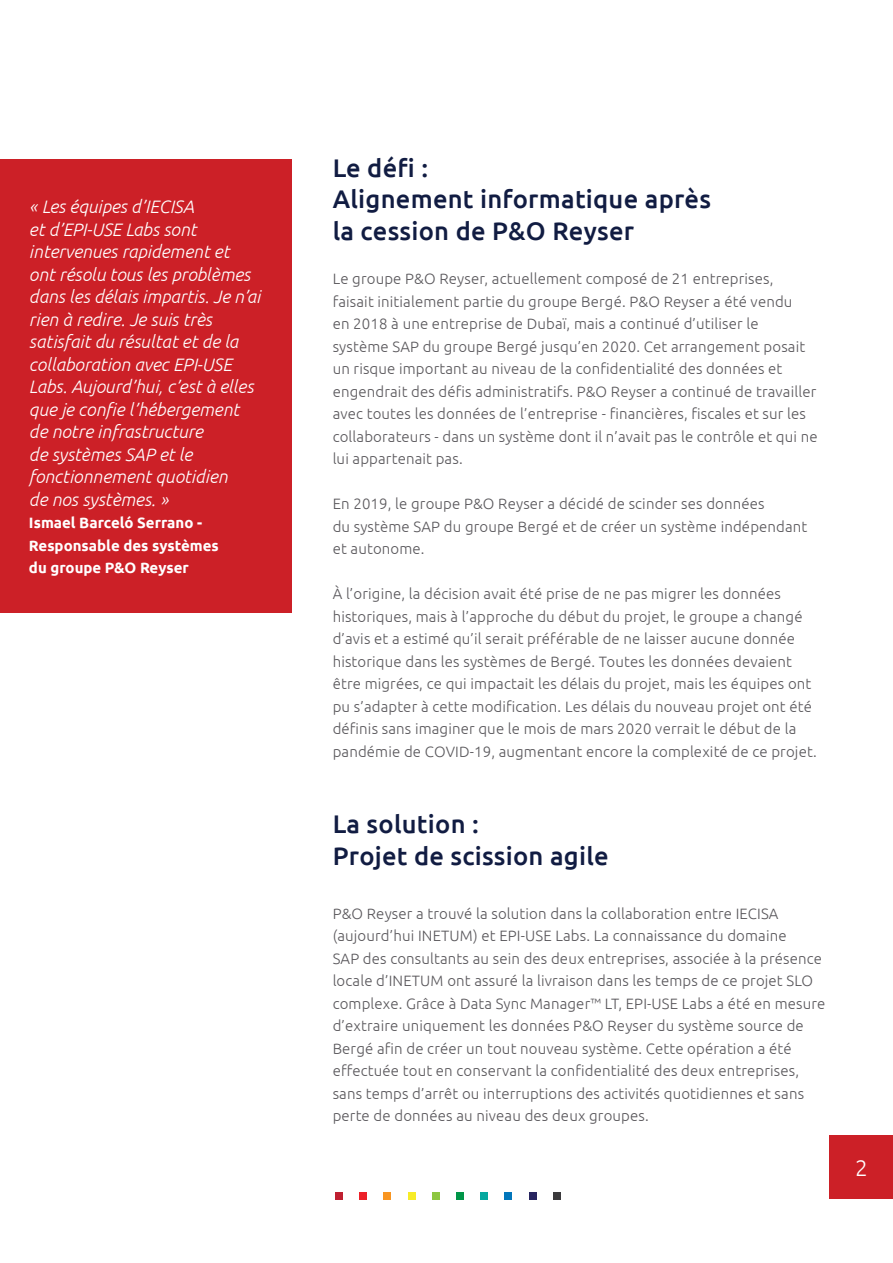
<style>
.page{position:relative;width:893px;height:1263px;background:#fff}
.page>*{position:absolute;margin:0;border:0;box-sizing:border-box;transform-origin:0 0}
.t1{font:500 25.5px/31.5px "Ubuntu";letter-spacing:.01em;color:#111c42}
.t2{font:300 22.5px "Ubuntu";color:#fff}
.t3{font:italic 300 18px/22.5px "Ubuntu";color:#fff}
.t4{font:300 15px/22.5px "Ubuntu";letter-spacing:.01em;color:#5a585c}
.t5{font:700 15px/22.5px "Ubuntu";color:#fff}
</style>
<div class="page">
<div style="left:829px;top:1135px;width:64px;height:63px;background:#cc2027"></div>
<div style="left:830px;top:1135px;width:62px;height:64px;background:#cc2027"></div>
<div style="left:335px;top:1192px;width:8px;height:8px;background:#bf2031"></div>
<div style="left:359px;top:1192px;width:8px;height:8px;background:#ed2129"></div>
<div style="left:384px;top:1192px;width:7px;height:8px;background:#f89521"></div>
<div style="left:408px;top:1192px;width:8px;height:8px;background:#f7ec27"></div>
<div style="left:432px;top:1192px;width:8px;height:8px;background:#8dc640"></div>
<div style="left:456px;top:1192px;width:8px;height:8px;background:#009548"></div>
<div style="left:480px;top:1192px;width:8px;height:8px;background:#06a89f"></div>
<div style="left:504px;top:1192px;width:8px;height:8px;background:#0276bb"></div>
<div style="left:529px;top:1192px;width:7px;height:8px;background:#282560"></div>
<div style="left:553px;top:1192px;width:8px;height:8px;background:#3b3a3c"></div>
<div style="left:0;top:159px;width:291px;height:454px;background:#cc2027"></div>
<p class="t3" style="left:29px;top:195px;width:233px">« Les équipes d’IECISA<br>et d’EPI‑USE Labs sont intervenues rapidement et<br>ont résolu tous les problèmes dans les délais impartis. Je n’ai rien à redire. Je suis très satisfait du résultat et de la collaboration avec EPI-USE<br>Labs. Aujourd’hui, c’est à elles que je confie l’hébergement de notre infrastructure<br>de systèmes SAP et le fonctionnement quotidien<br>de nos systèmes. »</p>
<p class="t5" style="left:29px;top:511px;width:191px">Ismael Barceló Serrano -<br>Responsable des systèmes du groupe P&amp;O Reyser</p>
<h1 class="t1" style="left:333px;top:151px;width:380px">Le défi :<br>Alignement informatique après la cession de P&amp;O Reyser</h1>
<p class="t4" style="left:333px;top:267px;width:487px">Le groupe P&amp;O Reyser, actuellement composé de 21 entreprises, faisait initialement partie du groupe Bergé. P&amp;O Reyser a été vendu<br>en 2018 à une entreprise de Dubaï, mais a continué d’utiliser le système SAP du groupe Bergé jusqu’en 2020. Cet arrangement posait un risque important au niveau de la confidentialité des données et engendrait des défis administratifs. P&amp;O Reyser a continué de travailler avec toutes les données de l’entreprise - financières, fiscales et sur les collaborateurs - dans un système dont il n’avait pas le contrôle et qui ne lui appartenait pas.</p>
<p class="t4" style="left:333px;top:492px;width:476px">En 2019, le groupe P&amp;O Reyser a décidé de scinder ses données<br>du système SAP du groupe Bergé et de créer un système indépendant et autonome.</p>
<p class="t4" style="left:333px;top:582px;width:486px">À l’origine, la décision avait été prise de ne pas migrer les données historiques, mais à l’approche du début du projet, le groupe a changé d’avis et a estimé qu’il serait préférable de ne laisser aucune donnée historique dans les systèmes de Bergé. Toutes les données devaient être migrées, ce qui impactait les délais du projet, mais les équipes ont pu s’adapter à cette modification. Les délais du nouveau projet ont été définis sans imaginer que le mois de mars 2020 verrait le début de la pandémie de COVID-19, augmentant encore la complexité de ce projet.</p>
<h1 class="t1" style="left:333px;top:807px;width:278px">La solution :<br>Projet de scission agile</h1>
<p class="t4" style="left:333px;top:901px;width:494px">P&amp;O Reyser a trouvé la solution dans la collaboration entre IECISA (aujourd’hui INETUM) et EPI-USE Labs. La connaissance du domaine<br>SAP des consultants au sein des deux entreprises, associée à la présence locale d’INETUM ont assuré la livraison dans les temps de ce projet SLO complexe. Grâce à Data Sync Manager™ LT, EPI-USE Labs a été en mesure d’extraire uniquement les données P&amp;O Reyser du système source de Bergé afin de créer un tout nouveau système. Cette opération a été effectuée tout en conservant la confidentialité des deux entreprises, sans temps d’arrêt ou interruptions des activités quotidiennes et sans perte de données au niveau des deux groupes.</p>
<h2 class="t2" style="left:855px;top:1154px;width:14px">2</h2>
</div>
